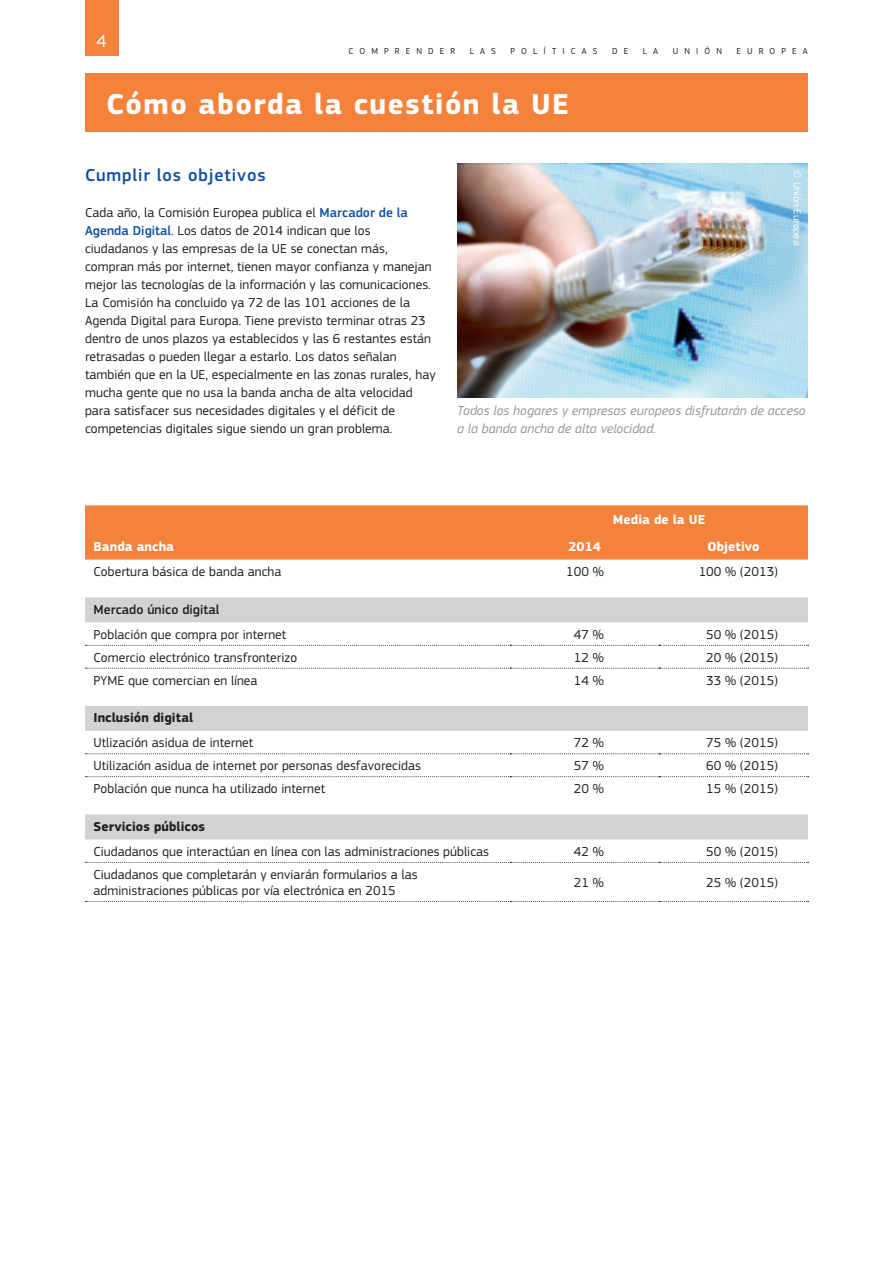
<style>
.page{position:relative;width:893px;height:1263px;background:#fff}
.page>*{position:absolute;margin:0;border:0;box-sizing:border-box;transform-origin:0 0}
.Heading01{font:700 30px "EC Square Sans Pro";letter-spacing:.05em;color:#fff}
.Heading03{font:500 18px "EC Square Sans Pro";letter-spacing:.05em;color:#0d4da1}
.folio{font:18px "EC Square Sans Pro";color:#fff}
.BodyText{font:13.5px/18px "EC Square Sans Pro";letter-spacing:.005em;color:#231f20}
.Graph_caption{font:13.5px/16.2px "EC Square Sans Pro";letter-spacing:.005em;color:#231f20}
.legende_R{font:italic 13.5px/18px "EC Square Sans Pro";letter-spacing:.005em;color:#939598}
.Graph_caption-2{font:700 13.5px "EC Square Sans Pro";letter-spacing:.005em;color:#fff}
.Graph_caption-3{font:700 13.5px "EC Square Sans Pro";letter-spacing:.005em;color:#231f20}
.Graph_caption-4{font:500 13.5px "EC Square Sans Pro";letter-spacing:.005em;color:#231f20}
.Copyright{font:10.5px "EC Square Sans Pro";letter-spacing:.005em;color:#fff}
.t1{font:9px "EC Square Sans Pro";letter-spacing:.68em;color:#231f20}
.s1{font-weight:500;color:#0d4da1}
</style>
<div class="page">
<div style="left:85px;top:0;width:33px;height:55px;background:#f4823b"></div>
<div style="left:85px;top:73px;width:723px;height:59px;background:#f4823b"></div>
<div style="left:85px;top:505px;width:723px;height:55px;background:#f4823b"></div>
<svg style="left:85px;top:597px;width:723px;height:242px"></svg>
<svg style="left:85px;top:645px;width:724px;height:1px"></svg>
<svg style="left:85px;top:668px;width:724px;height:1px"></svg>
<svg style="left:85px;top:753px;width:724px;height:1px"></svg>
<svg style="left:85px;top:776px;width:724px;height:1px"></svg>
<svg style="left:85px;top:862px;width:724px;height:1px"></svg>
<svg style="left:85px;top:901px;width:724px;height:1px"></svg>
<img style="left:457px;top:163px;width:351px;height:234px">
<p class="folio" style="left:97px;top:30px;width:12px">4</p>
<p class="t1" style="left:349px;top:45px;width:108px">COMPRENDER</p>
<p class="t1" style="left:470px;top:45px;width:28px">LAS</p>
<p class="t1" style="left:510px;top:45px;width:89px">POLÍTICAS</p>
<p class="t1" style="left:612px;top:45px;width:18px">D E</p>
<p class="t1" style="left:643px;top:45px;width:17px">L A</p>
<p class="t1" style="left:673px;top:45px;width:51px">UNIÓN</p>
<p class="t1" style="left:736px;top:45px;width:73px">EUROPEA</p>
<p class="Heading01" style="left:106px;top:86px;width:464px">Cómo aborda la cuestión la UE</p>
<p class="Heading03" style="left:85px;top:165px;width:182px">Cumplir los objetivos</p>
<p class="BodyText" style="left:85px;top:204px;width:352px">Cada año, la Comisión Europea publica el <span class="s1">Marcador de la Agenda Digital</span>. Los datos de 2014 indican que los ciudadanos y las empresas de la UE se conectan más, compran más por internet, tienen mayor confianza y manejan mejor las tecnologías de la información y las comunicaciones.<br>La Comisión ha concluido ya 72 de las 101 acciones de la Agenda Digital para Europa. Tiene previsto terminar otras 23 dentro de unos plazos ya establecidos y las 6 restantes están retrasadas o pueden llegar a estarlo. Los datos señalan también que en la UE, especialmente en las zonas rurales, hay mucha gente que no usa la banda ancha de alta velocidad para satisfacer sus necesidades digitales y el déficit de competencias digitales sigue siendo un gran problema.</p>
<p class="Copyright" style="left:803px;top:170px;width:76px;rotate:90deg">© Unión Europea</p>
<p class="legende_R" style="left:457px;top:402px;width:350px">Todos los hogares y empresas europeos disfrutarán de acceso a la banda ancha de alta velocidad.</p>
<p class="Graph_caption-2" style="left:613px;top:511px;width:94px">Media de la UE</p>
<p class="Graph_caption-2" style="left:94px;top:539px;width:82px">Banda ancha</p>
<p class="Graph_caption-2" style="left:568px;top:539px;width:34px">2014</p>
<p class="Graph_caption-2" style="left:707px;top:539px;width:54px">Objetivo</p>
<p class="Graph_caption" style="left:94px;top:564px;width:189px">Cobertura básica de banda ancha</p>
<p class="Graph_caption" style="left:566px;top:564px;width:39px">100 %</p>
<p class="Graph_caption" style="left:699px;top:564px;width:81px">100 % (2013)</p>
<p class="Graph_caption-4" style="left:94px;top:601px;width:127px">Mercado único digital</p>
<p class="Graph_caption" style="left:94px;top:626px;width:194px">Población que compra por internet</p>
<p class="Graph_caption" style="left:574px;top:626px;width:31px">47 %</p>
<p class="Graph_caption" style="left:706px;top:626px;width:73px">50 % (2015)</p>
<p class="Graph_caption" style="left:94px;top:649px;width:205px">Comercio electrónico transfronterizo</p>
<p class="Graph_caption" style="left:574px;top:649px;width:31px">12 %</p>
<p class="Graph_caption" style="left:706px;top:649px;width:73px">20 % (2015)</p>
<p class="Graph_caption" style="left:94px;top:672px;width:166px">PYME que comercian en línea</p>
<p class="Graph_caption" style="left:574px;top:672px;width:31px">14 %</p>
<p class="Graph_caption" style="left:706px;top:672px;width:73px">33 % (2015)</p>
<p class="Graph_caption-3" style="left:94px;top:710px;width:101px">Inclusión digital</p>
<p class="Graph_caption" style="left:94px;top:735px;width:161px">Utlización asidua de internet</p>
<p class="Graph_caption" style="left:574px;top:735px;width:31px">72 %</p>
<p class="Graph_caption" style="left:706px;top:735px;width:73px">75 % (2015)</p>
<p class="Graph_caption" style="left:94px;top:758px;width:329px">Utilización asidua de internet por personas desfavorecidas</p>
<p class="Graph_caption" style="left:574px;top:758px;width:31px">57 %</p>
<p class="Graph_caption" style="left:706px;top:758px;width:73px">60 % (2015)</p>
<p class="Graph_caption" style="left:94px;top:781px;width:233px">Población que nunca ha utilizado internet</p>
<p class="Graph_caption" style="left:574px;top:781px;width:31px">20 %</p>
<p class="Graph_caption" style="left:706px;top:781px;width:73px">15 % (2015)</p>
<p class="Graph_caption-3" style="left:94px;top:818px;width:113px">Servicios públicos</p>
<p class="Graph_caption" style="left:94px;top:843px;width:397px">Ciudadanos que interactúan en línea con las administraciones públicas</p>
<p class="Graph_caption" style="left:574px;top:843px;width:31px">42 %</p>
<p class="Graph_caption" style="left:706px;top:843px;width:73px">50 % (2015)</p>
<p class="Graph_caption" style="left:94px;top:866px;width:326px">Ciudadanos que completarán y enviarán formularios a las administraciones públicas por vía electrónica en 2015</p>
<p class="Graph_caption" style="left:574px;top:874px;width:31px">21 %</p>
<p class="Graph_caption" style="left:706px;top:874px;width:73px">25 % (2015)</p>
</div>
